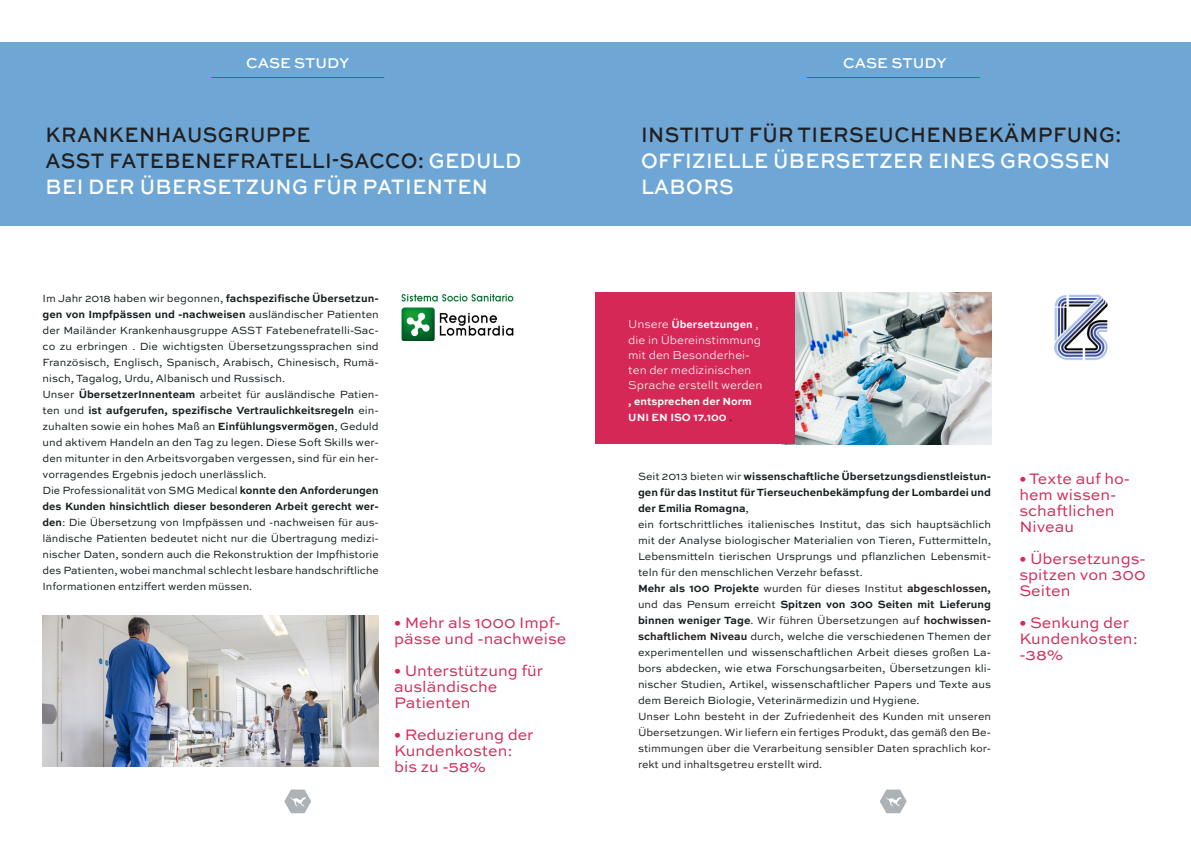
<style>
.page{position:relative;width:1191px;height:842px;background:#fff}
.page>*{position:absolute;margin:0;border:0;box-sizing:border-box;transform-origin:0 0}
.t1{font:500 22px/26.4px "Sweet Sans Pro";letter-spacing:.02em;color:#fff;scale:.9 1}
.t2{font:500 22px "Sweet Sans Pro";letter-spacing:.02em;color:#231f20;scale:.9 1}
.t3{font:16px/16px "Sweet Sans Pro";color:#d62856}
.t4{font:500 15px "Sweet Sans Pro";color:#fff}
.t5{font:300 12px/15px "Sweet Sans Pro";color:#fff}
.t6{font:11px/16px "Sweet Sans Pro";color:#181d20;text-align:justify}
.t7{font:11px/16px "Sweet Sans Pro";color:#231f20;text-align:justify}
.t8{font:700 11px/16px "Sweet Sans Pro";color:#181d20;text-align:justify}
.t9{font:700 11px/16px "Sweet Sans Pro";color:#fff}
.s1{color:#231f20}
.s2{font-weight:700}
.s3{font-weight:300;font-size:12px}
.s4{font-weight:400;font-size:12px;color:#231f20}
.s5{font-weight:400}
.s6{font-weight:700;color:#231f20}
</style>
<div class="page">
<div style="left:0;top:43px;width:595px;height:183px;background:#6ea7d5"></div>
<div style="left:595px;top:43px;width:596px;height:183px;background:#6ea7d5"></div>
<hr style="left:806px;top:77px;width:173px;height:1px;background:#d62856">
<svg style="left:880px;top:789px;width:26px;height:24px"></svg>
<svg style="left:284px;top:789px;width:27px;height:24px"></svg>
<hr style="left:211px;top:77px;width:173px;height:1px;background:#d62856">
<img style="left:795px;top:293px;width:196px;height:151px">
<div style="left:595px;top:293px;width:200px;height:151px;background:#d62856"></div>
<img style="left:401px;top:294px;width:113px;height:46px">
<img style="left:43px;top:616px;width:336px;height:151px">
<img style="left:1054px;top:294px;width:54px;height:66px">
<p class="t4" style="left:246px;top:52px;width:105px">CASE STUDY</p>
<p class="t2" style="left:46px;top:118px;width:296px">KRANKENHAUSGRUPPE</p>
<p class="t1" style="left:46px;top:146px;width:530px"><span class="s1">ASST FATEBENEFRATELLI-SACCO:</span> GEDULD<br>BEI DER ÜBERSETZUNG FÜR PATIENTEN</p>
<p class="t6" style="left:43px;top:289px;width:338px">Im Jahr 2018 haben wir begonnen, <span class="s2">fachspezifische Übersetzun&shy;gen von Impfpässen und -nachweisen</span> ausländischer Patienten der Mailänder Krankenhausgruppe ASST Fatebenefratelli-Sac&shy;co zu erbringen . Die wichtigsten Übersetzungssprachen sind Französisch, Englisch, Spanisch, Arabisch, Chinesisch, Rumä&shy;nisch, Tagalog, Urdu, Albanisch und Russisch.</p>
<p class="t6" style="left:43px;top:385px;width:338px">Unser <span class="s2">ÜbersetzerInnenteam</span> arbeitet für ausländische Patien&shy;ten und <span class="s2">ist aufgerufen, spezifische Vertraulichkeitsregeln</span> ein&shy;zuhalten sowie ein hohes Maß an <span class="s2">Einfühlungsvermögen</span>, Geduld und aktivem Handeln an den Tag zu legen. Diese Soft Skills wer&shy;den mitunter in den Arbeitsvorgaben vergessen, sind für ein her&shy;vorragendes Ergebnis jedoch unerlässlich.</p>
<p class="t6" style="left:43px;top:481px;width:338px">Die Professionalität von SMG Medical <span class="s2">konnte den Anforderungen des Kunden hinsichtlich dieser besonderen Arbeit gerecht wer&shy;den</span>: Die Übersetzung von Impfpässen und -nachweisen für aus&shy;ländische Patienten bedeutet nicht nur die Übertragung medizi&shy;nischer Daten, sondern auch die Rekonstruktion der Impfhistorie des Patienten, wobei manchmal schlecht lesbare handschriftliche Informationen entziffert werden müssen.</p>
<p class="t3" style="left:394px;top:614px;width:174px">• Mehr als 1000 Impf&shy;pässe und -nachweise</p>
<p class="t3" style="left:394px;top:662px;width:150px">• Unterstützung für</p>
<p class="t3" style="left:394px;top:678px;width:105px">ausländische</p>
<p class="t3" style="left:394px;top:694px;width:78px">Patienten</p>
<p class="t3" style="left:394px;top:726px;width:141px">• Reduzierung der<br>Kundenkosten:</p>
<p class="t3" style="left:394px;top:758px;width:93px">bis zu -58%</p>
<p class="t4" style="left:843px;top:52px;width:105px">CASE STUDY</p>
<p class="t2" style="left:641px;top:118px;width:535px">INSTITUT FÜR TIERSEUCHENBEKÄMPFUNG:</p>
<p class="t1" style="left:641px;top:146px;width:523px">OFFIZIELLE ÜBERSETZER EINES GROSSEN</p>
<p class="t1" style="left:641px;top:173px;width:105px">LABORS</p>
<p class="t9" style="left:628px;top:316px;width:132px"><span class="s3">Unsere</span> Übersetzungen <span class="s3">,</span></p>
<p class="t5" style="left:628px;top:332px;width:136px">die in Übereinstimmung mit den Besonderhei&shy;ten der medizinischen<br>Sprache erstellt werden</p>
<p class="t9" style="left:628px;top:393px;width:125px">, entsprechen der Norm<br>UNI EN ISO 17.100 <span class="s4">.</span></p>
<p class="t8" style="left:638px;top:468px;width:354px"><span class="s5">Seit 2013 bieten wir</span> wissenschaftliche Übersetzungsdienstleistun&shy;gen für das Institut für Tierseuchenbekämpfung der Lombardei und der Emilia Romagna<span class="s5">,</span></p>
<p class="t6" style="left:638px;top:516px;width:354px">ein fortschrittliches italienisches Institut, das sich hauptsächlich mit der Analyse biologischer Materialien von Tieren, Futtermitteln, Lebensmitteln tierischen Ursprungs und pflanzlichen Lebensmit&shy;teln für den menschlichen Verzehr befasst.</p>
<p class="t6" style="left:638px;top:580px;width:354px"><span class="s2">Mehr als 100 Projekte</span> <span class="s1">wurden für dieses Institut</span> <span class="s6">abgeschlossen, </span><span class="s1">und</span> das Pensum erreicht <span class="s2">Spitzen von 300 Seiten mit Lieferung binnen weniger Tage</span><span class="s1">. Wir führen Übersetzungen auf</span> <span class="s6">hochwissen&shy;schaftlichem Niveau</span> <span class="s1">durch</span>, welche die verschiedenen Themen der experimentellen und wissenschaftlichen Arbeit dieses großen La&shy;bors abdecken, wie etwa Forschungsarbeiten, Übersetzungen kli&shy;nischer Studien, Artikel, wissenschaftlicher Papers und Texte aus dem Bereich Biologie, Veterinärmedizin und Hygiene.</p>
<p class="t7" style="left:638px;top:708px;width:354px">Unser Lohn besteht in der Zufriedenheit des Kunden mit unseren Übersetzungen. Wir liefern ein fertiges Produkt, das gemäß den Be&shy;stimmungen über die Verarbeitung sensibler Daten sprachlich kor&shy;rekt und inhaltsgetreu erstellt wird.</p>
<p class="t3" style="left:1019px;top:470px;width:112px">• Texte auf ho&shy;hem wissen&shy;schaftlichen<br>Niveau</p>
<p class="t3" style="left:1019px;top:550px;width:128px;text-align:justify">• Übersetzungs&shy;spitzen von 300<br>Seiten</p>
<p class="t3" style="left:1019px;top:614px;width:120px">• Senkung der<br>Kundenkosten: -38%</p>
</div>
